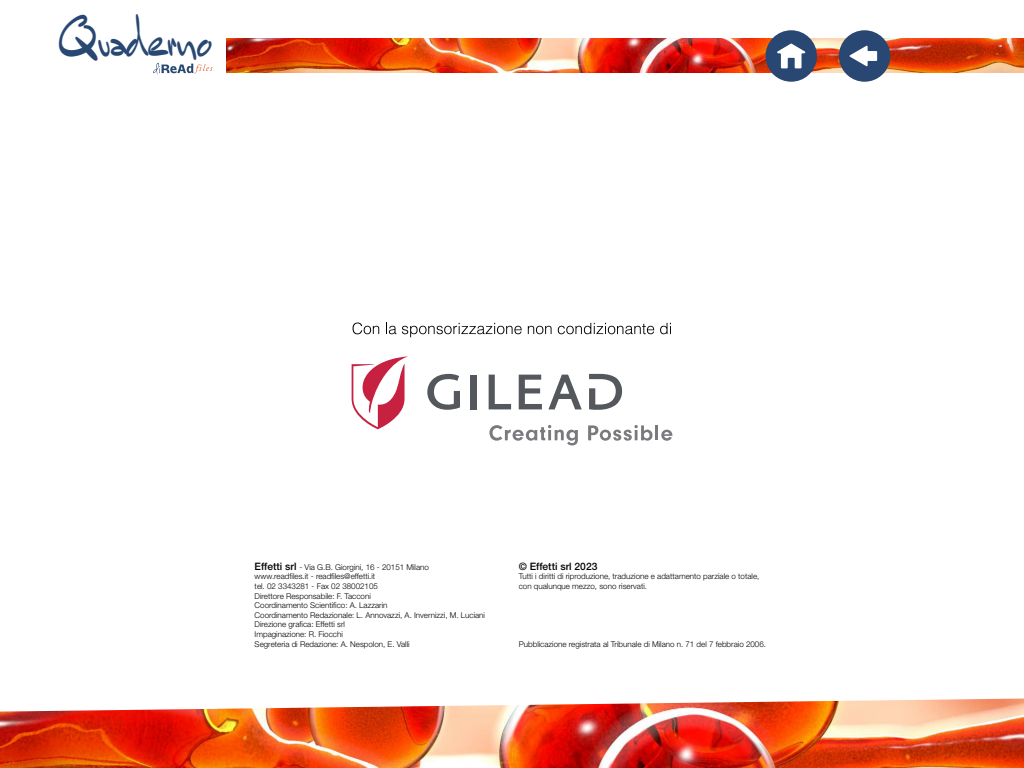
<style>
.page{position:relative;width:1024px;height:768px;background:#fff}
.page>*{position:absolute;margin:0;border:0;box-sizing:border-box;transform-origin:0 0}
.t1{font:51.55px "Mr Sandsfort";color:#284873;scale:.64 1}
.t2{font:500 10.25px "Helvetica Neue LT Std";color:#000}
.t3{font:300 8px/9.6px "Helvetica Neue LT Std";color:#000}
.s1{font-weight:500;font-size:10.25px}
</style>
<div class="page">
<img style="left:227px;top:38px;width:797px;height:34px">
<svg style="left:153px;top:63px;width:60px;height:11px"></svg>
<svg style="left:765px;top:30px;width:52px;height:52px"></svg>
<svg style="left:839px;top:30px;width:51px;height:52px"></svg>
<img style="left:0;top:699px;width:1024px;height:69px">
<svg style="left:427px;top:374px;width:33px;height:36px"></svg>
<div style="left:471px;top:375px;width:6px;height:34px;background:#54575c"></div>
<svg style="left:489px;top:375px;width:22px;height:34px"></svg>
<svg style="left:519px;top:375px;width:23px;height:34px"></svg>
<svg style="left:548px;top:375px;width:34px;height:34px"></svg>
<svg style="left:589px;top:374px;width:33px;height:36px"></svg>
<svg style="left:352px;top:356px;width:55px;height:73px"></svg>
<svg style="left:489px;top:425px;width:89px;height:21px"></svg>
<svg style="left:588px;top:425px;width:65px;height:16px"></svg>
<hr style="left:655px;top:425px;width:3px;height:15px;background:#7b797d">
<svg style="left:661px;top:430px;width:11px;height:11px"></svg>
<svg style="left:353px;top:323px;width:26px;height:11px"></svg>
<svg style="left:386px;top:323px;width:10px;height:11px"></svg>
<svg style="left:402px;top:323px;width:120px;height:14px"></svg>
<svg style="left:528px;top:326px;width:24px;height:8px"></svg>
<svg style="left:558px;top:323px;width:96px;height:11px"></svg>
<svg style="left:660px;top:323px;width:11px;height:11px"></svg>
<h1 class="t1" style="left:62px;top:5px;width:238px">Quaderno</h1>
<p class="t3" style="left:255px;top:562px;width:232px"><span class="s1">Effetti srl</span> - Via G.B. Giorgini, 16 - 20151 Milano<br>www.readfiles.it - readfiles@effetti.it<br>tel. 02 3343281 - Fax 02 38002105<br>Direttore Responsabile: F. Tacconi<br>Coordinamento Scientifico: A. Lazzarin<br>Coordinamento Redazionale: L. Annovazzi, A. Invernizzi, M. Luciani Direzione grafica: Effetti srl<br>Impaginazione: R. Fiocchi<br>Segreteria di Redazione: A. Nespolon, E. Valli</p>
<p class="t2" style="left:519px;top:560px;width:80px">© Effetti srl 2023</p>
<p class="t3" style="left:519px;top:572px;width:242px">Tutti i diritti di riproduzione, traduzione e adattamento parziale o totale, con qualunque mezzo, sono riservati.</p>
<p class="t3" style="left:519px;top:639px;width:249px">Pubblicazione registrata al Tribunale di Milano n. 71 del 7 febbraio 2006.</p>
</div>
